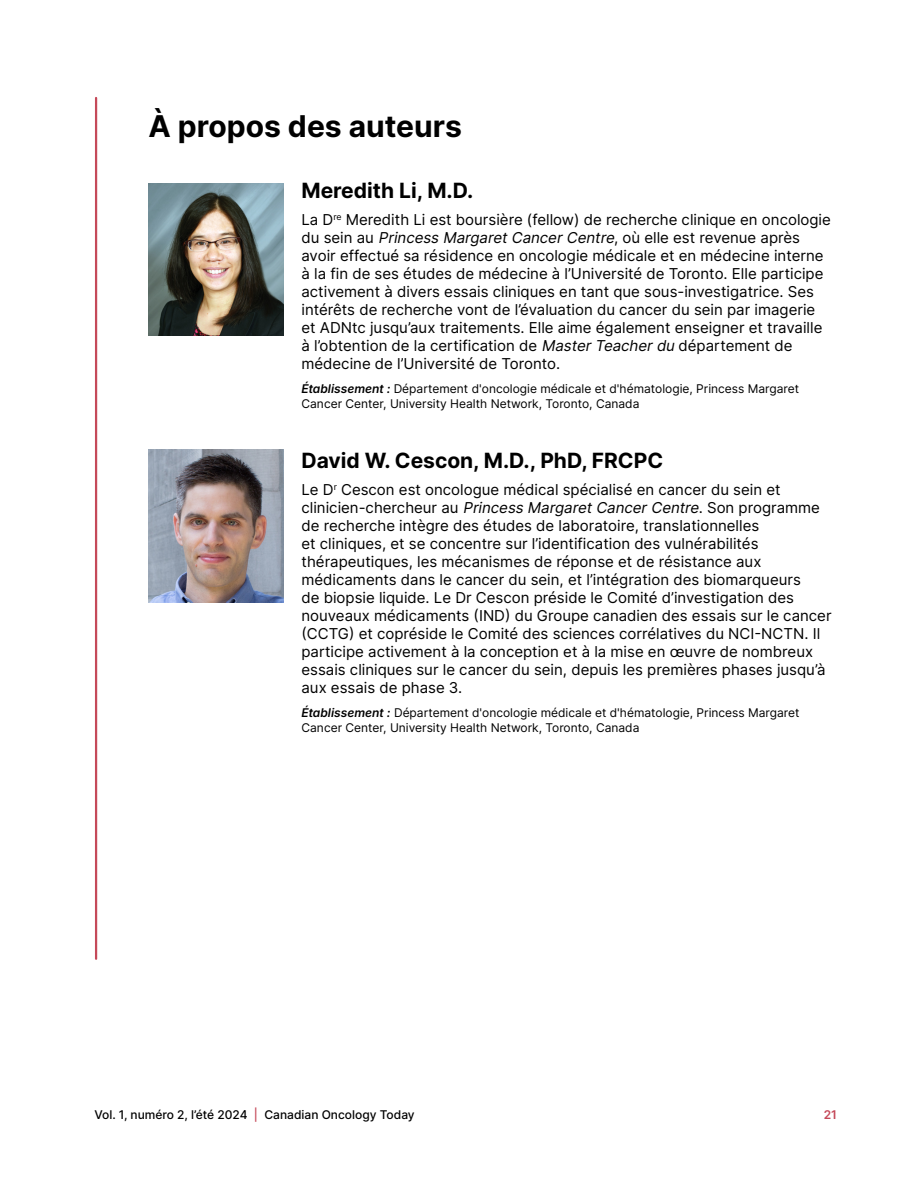
<style>
.page{position:relative;width:918px;height:1188px;background:#fff}
.page>*{position:absolute;margin:0;border:0;box-sizing:border-box;transform-origin:0 0}
.page_title{font:700 30px "Inter";color:#000}
.about_author_name{font:700 21px "Inter";color:#000}
.about_author_bio{font:15px/18px "Inter";color:#000}
.about_author_affiliations{font:12px/15px "Inter";color:#000}
.t1{font:500 12px "Inter";color:#000}
.t2{font:600 12px "Inter";color:#c54959}
.s1{font-style:italic}
.s2{font-family:"Inter Variable";font-style:italic}
.s3{color:#c54959}
</style>
<div class="page">
<hr style="left:95px;top:98px;width:2px;height:861px;background:#c54959">
<img style="left:148px;top:183px;width:136px;height:153px">
<img style="left:148px;top:450px;width:136px;height:153px">
<h2 class="page_title" style="left:148px;top:104px;width:315px">À propos des auteurs</h2>
<h3 class="about_author_name" style="left:302px;top:175px;width:173px">Meredith Li, M.D.</h3>
<p class="about_author_bio" style="left:302px;top:210px;width:531px">La D<sup>re</sup> Meredith Li est boursière (fellow) de recherche clinique en oncologie d u s e i n a u <span class="s1">Princess MargaretCancerCentre</span>, o ù e l l e e st reve n u e a p rè s avoir effectué sa résidence en oncologie médicale et en médecine interne à la fin de ses études de médecine à l’Université de Toronto. Elle participe activement à divers essais cliniques en tant que sous-investigatrice. Ses intérêts de recherche vont de l’évaluation du cancer du sein par imagerie et ADNtc jusqu’aux traitements. Elle aime également enseigner et travaille à l’obtention de la certification de <span class="s1">MasterTeacherdu</span> département de médecine de l’Université de Toronto.</p>
<p class="about_author_affiliations" style="left:302px;top:381px;width:499px"><span class="s2">Établissement :</span> Département d'oncologie médicale et d'hématologie, Princess Margaret<br>Cancer Center, University Health Network, Toronto, Canada</p>
<h3 class="about_author_name" style="left:302px;top:445px;width:363px">David W. Cescon, M.D., PhD, FRCPC</h3>
<p class="about_author_bio" style="left:302px;top:480px;width:532px">Le D<sup>r</sup> Cescon est oncologue médical spécialisé en cancer du sein et clinicien-chercheur au <span class="s1">Princess MargaretCancerCentre</span>. Son programme de recherche intègre des études de laboratoire, translationnelles<br>et cliniques, et se concentre sur l’identification des vulnérabilités thérapeutiques, les mécanismes de réponse et de résistance aux médicaments dans le cancer du sein, et l’intégration des biomarqueurs<br>de biopsie liquide. Le Dr Cescon préside le Comité d’investigation des nouveaux médicaments (IND) du Groupe canadien des essais sur le cancer (CCTG) et copréside le Comité des sciences corrélatives du NCI-NCTN. Il participe activement à la conception et à la mise en œuvre de nombreux essais cliniques sur le cancer du sein, depuis les premières phases jusqu’à aux essais de phase 3.</p>
<p class="about_author_affiliations" style="left:302px;top:705px;width:500px"><span class="s2">Établissement :</span> Département d'oncologie médicale et d'hématologie, Princess Margaret<br>Cancer Center, University Health Network, Toronto, Canada</p>
<p class="t1" style="left:94px;top:1106px;width:322px">Vol. 1, numéro 2, l’été 2024 <span class="s3">|</span> Canadian Oncology Today</p>
<p class="t2" style="left:824px;top:1106px;width:15px">21</p>
</div>
